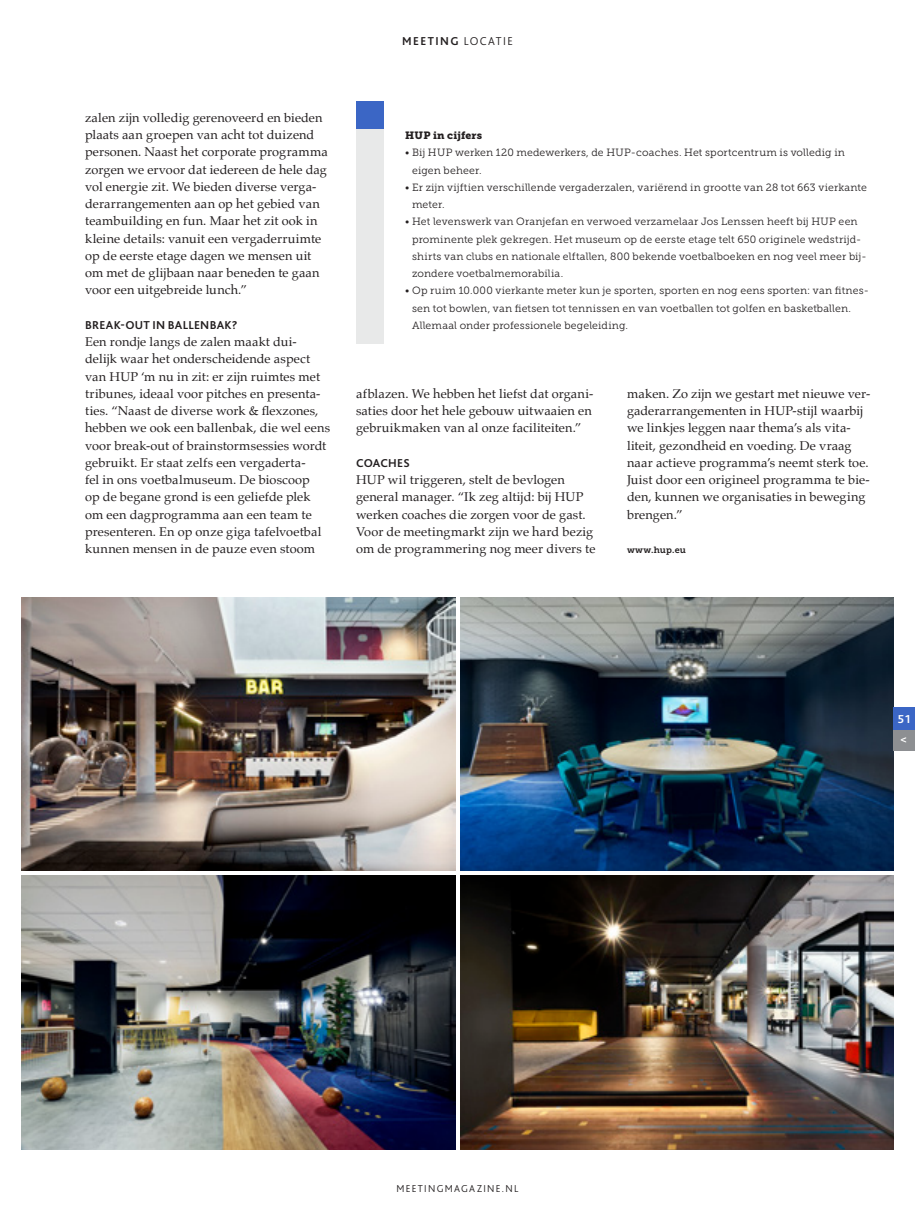
<style>
.page{position:relative;width:915px;height:1212px;background:#fff}
.page>*{position:absolute;margin:0;border:0;box-sizing:border-box;transform-origin:0 0}
.platte_tekst{font:12.75px/17.2px "Palatino";letter-spacing:.005em;color:#231f20}
.kop_alinea{font:700 12px "Bliss 2";letter-spacing:.025em;color:#231f20}
.kop_alinea-2{font:700 12px "Bliss 2";letter-spacing:.125em;color:#231f20}
.kop_alinea-3{font:700 12px "Bliss 2";color:#fff}
.platte_tekst_kader{font:10.5px/17.2px "Museo Slab 300";letter-spacing:.015em;color:#231f20}
.t1{font:300 10.5px "Bliss 2";letter-spacing:.125em;color:#231f20}
.platte_tekst_kader-2{font:10.5px "Museo Slab 900";letter-spacing:.015em;color:#231f20}
.extra_info{font:9px "Museo Slab 700";letter-spacing:.02em;color:#231f20}
.s1{font-weight:300}
</style>
<div class="page">
<div style="left:356px;top:102px;width:27px;height:241px;background:#e8e9e9"></div>
<div style="left:356px;top:102px;width:27px;height:27px;background:#3b66c5"></div>
<img style="left:21px;top:597px;width:434px;height:273px">
<img style="left:21px;top:876px;width:434px;height:273px">
<img style="left:461px;top:597px;width:432px;height:273px">
<img style="left:461px;top:876px;width:432px;height:273px">
<div style="left:892px;top:728px;width:22px;height:22px;background:#8d8f92"></div>
<div style="left:892px;top:707px;width:22px;height:22px;background:#3b66c5"></div>
<p class="kop_alinea-2" style="left:402px;top:33px;width:112px">MEETING <span class="s1">LOCATIE</span></p>
<p class="platte_tekst" style="left:85px;top:109px;width:244px">zalen zijn volledig gerenoveerd en bieden plaats aan groepen van acht tot duizend personen. Naast het corporate programma zorgen we ervoor dat iedereen de hele dag vol energie zit. We bieden diverse verga&shy;derarrangementen aan op het gebied van teambuilding en fun. Maar het zit ook in kleine details: vanuit een vergaderruimte op de eerste etage dagen we mensen uit om met de glijbaan naar beneden te gaan voor een uitgebreide lunch.”</p>
<p class="kop_alinea" style="left:85px;top:317px;width:154px">BREAK-OUT IN BALLENBAK?</p>
<p class="platte_tekst" style="left:85px;top:333px;width:246px">Een rondje langs de zalen maakt dui&shy;delijk waar het onderscheidende aspect van HUP ‘m nu in zit: er zijn ruimtes met tribunes, ideaal voor pitches en presenta&shy;ties. “Naast de diverse work &amp; flexzones, hebben we ook een ballenbak, die wel eens voor break-out of brainstormsessies wordt gebruikt. Er staat zelfs een vergaderta-<br>fel in ons voetbalmuseum. De bioscoop<br>op de begane grond is een geliefde plek om een dagprogramma aan een team te presenteren. En op onze giga tafelvoetbal kunnen mensen in de pauze even stoom</p>
<p class="platte_tekst_kader-2" style="left:405px;top:129px;width:78px">HUP in cijfers</p>
<p class="platte_tekst_kader" style="left:412px;top:144px;width:434px;text-indent:-7px">• Bij HUP werken 120 medewerkers, de HUP-coaches. Het sportcentrum is volledig in eigen beheer.</p>
<p class="platte_tekst_kader" style="left:412px;top:179px;width:456px;text-indent:-7px">• Er zijn vijftien verschillende vergaderzalen, variërend in grootte van 28 tot 663 vierkante meter.</p>
<p class="platte_tekst_kader" style="left:412px;top:213px;width:456px;text-indent:-7px">• Het levenswerk van Oranjefan en verwoed verzamelaar Jos Lenssen heeft bij HUP een prominente plek gekregen. Het museum op de eerste etage telt 650 originele wedstrijd&shy;shirts van clubs en nationale elftallen, 800 bekende voetbalboeken en nog veel meer bij&shy;zondere voetbalmemorabilia.</p>
<p class="platte_tekst_kader" style="left:412px;top:282px;width:458px;text-indent:-7px">• Op ruim 10.000 vierkante meter kun je sporten, sporten en nog eens sporten: van fitnes&shy;sen tot bowlen, van fietsen tot tennissen en van voetballen tot golfen en basketballen.<br>Allemaal onder professionele begeleiding.</p>
<p class="platte_tekst" style="left:356px;top:385px;width:239px">afblazen. We hebben het liefst dat organi&shy;saties door het hele gebouw uitwaaien en gebruikmaken van al onze faciliteiten.”</p>
<p class="kop_alinea" style="left:356px;top:455px;width:55px">COACHES</p>
<p class="platte_tekst" style="left:356px;top:471px;width:241px">HUP wil triggeren, stelt de bevlogen general manager. “Ik zeg altijd: bij HUP werken coaches die zorgen voor de gast.<br>Voor de meetingmarkt zijn we hard bezig om de programmering nog meer divers te</p>
<p class="platte_tekst" style="left:626px;top:385px;width:245px">maken. Zo zijn we gestart met nieuwe ver&shy;gaderarrangementen in HUP-stijl waarbij we linkjes leggen naar thema’s als vita&shy;liteit, gezondheid en voeding. De vraag naar actieve programma’s neemt sterk toe.<br>Juist door een origineel programma te bie&shy;den, kunnen we organisaties in beweging brengen.”</p>
<p class="extra_info" style="left:626px;top:545px;width:60px">www.hup.eu</p>
<p class="kop_alinea-3" style="left:897px;top:711px;width:14px">51</p>
<p class="kop_alinea-3" style="left:900px;top:732px;width:8px">&lt;</p>
<p class="t1" style="left:396px;top:1182px;width:123px">MEETINGMAGAZINE.NL</p>
</div>
